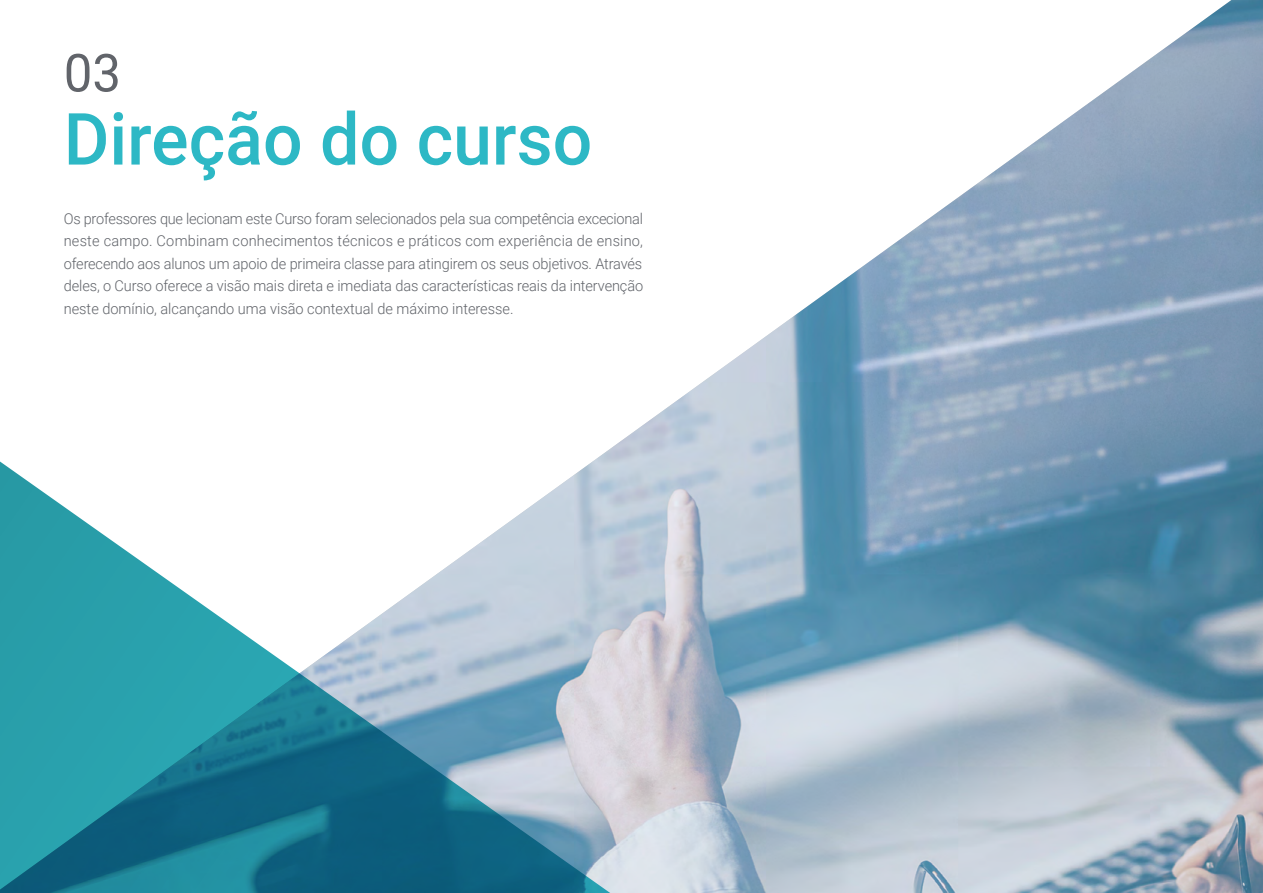
<style>
.page{position:relative;width:1263px;height:893px;background:#fff}
.page>*{position:absolute;margin:0;border:0;box-sizing:border-box;transform-origin:0 0}
.t1{font:500 72px "Roboto";color:#2db8c5}
.t2{font:52.5px "Roboto";color:#61646a}
.t3{font:300 15px/22.5px "Roboto";color:#61646a;text-align:justify}
</style>
<div class="page">
<img style="left:614px;top:0;width:649px;height:893px">
<svg style="left:0;top:446px;width:640px;height:447px"></svg>
<h2 class="t2" style="left:64px;top:36px;width:59px">03</h2>
<h1 class="t1" style="left:64px;top:89px;width:530px">Direção do curso</h1>
<p class="t3" style="left:64px;top:207px;width:581px">Os professores que lecionam este Curso foram selecionados pela sua competência excecional neste campo. Combinam conhecimentos técnicos e práticos com experiência de ensino, oferecendo aos alunos um apoio de primeira classe para atingirem os seus objetivos. Através deles, o Curso oferece a visão mais direta e imediata das características reais da intervenção neste domínio, alcançando uma visão contextual de máximo interesse.</p>
</div>
